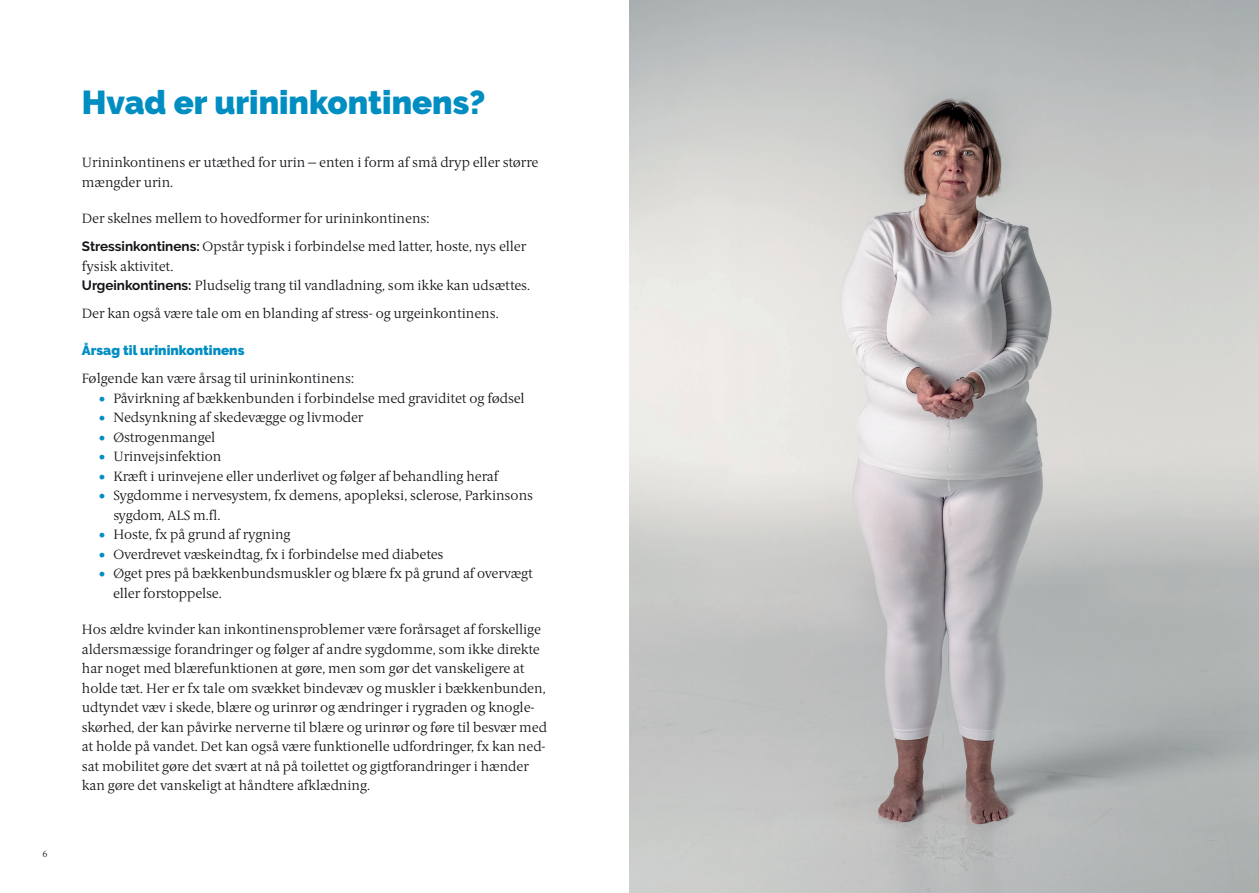
<style>
.page{position:relative;width:1259px;height:893px;background:#fff}
.page>*{position:absolute;margin:0;border:0;box-sizing:border-box;transform-origin:0 0}
.t1{font:900 33px "Raleway";color:#008ec2}
.t2{font:300 13.5px/19.5px "ID Serif";color:#171419}
.t3{font:900 13.5px "Raleway";color:#008ec2}
.t4{font:300 9px "ID Serif";color:#171419}
.s1{font-family:"Raleway";font-weight:700}
.s2{color:#008ec2}
</style>
<div class="page">
<img style="left:629px;top:0;width:630px;height:893px">
<p class="t4" style="left:43px;top:849px;width:7px">6</p>
<p class="t1" style="left:82px;top:83px;width:405px">Hvad er urininkontinens?</p>
<p class="t2" style="left:82px;top:153px;width:458px">Urininkontinens er utæthed for urin – enten i form af små dryp eller større mængder urin.</p>
<p class="t2" style="left:82px;top:209px;width:349px">Der skelnes mellem to hovedformer for urininkontinens:</p>
<p class="t2" style="left:82px;top:237px;width:446px"><span class="s1">Stressinkontinens:</span> Opstår typisk i forbindelse med latter, hoste, nys eller fysisk aktivitet.</p>
<p class="t2" style="left:82px;top:276px;width:450px"><span class="s1">Urgeinkontinens:</span> Pludselig trang til vandladning, som ikke kan udsættes.</p>
<p class="t2" style="left:82px;top:304px;width:418px">Der kan også være tale om en blanding af stress- og urgeinkontinens.</p>
<p class="t3" style="left:82px;top:342px;width:164px">Årsag til urininkontinens</p>
<p class="t2" style="left:82px;top:369px;width:274px">Følgende kan være årsag til urininkontinens:</p>
<p class="t2" style="left:99px;top:388px;width:427px"><span class="s2">•</span> Påvirkning af bækkenbunden i forbindelse med graviditet og fødsel</p>
<p class="t2" style="left:99px;top:408px;width:266px"><span class="s2">•</span> Nedsynkning af skedevægge og livmoder</p>
<p class="t2" style="left:99px;top:427px;width:118px"><span class="s2">•</span> Østrogenmangel</p>
<p class="t2" style="left:99px;top:447px;width:124px"><span class="s2">•</span> Urinvejsinfektion</p>
<p class="t2" style="left:99px;top:466px;width:401px"><span class="s2">•</span> Kræft i urinvejene eller underlivet og følger af behandling heraf</p>
<p class="t2" style="left:113px;top:486px;width:421px;text-indent:-14px"><span class="s2">•</span> Sygdomme i nervesystem, fx demens, apopleksi, sclerose, Parkinsons sygdom, ALS m.fl.</p>
<p class="t2" style="left:99px;top:525px;width:193px"><span class="s2">•</span> Hoste, fx på grund af rygning</p>
<p class="t2" style="left:99px;top:544px;width:346px"><span class="s2">•</span> Overdrevet væskeindtag, fx i forbindelse med diabetes</p>
<p class="t2" style="left:113px;top:564px;width:421px;text-indent:-14px"><span class="s2">•</span> Øget pres på bækkenbundsmuskler og blære fx på grund af overvægt eller forstoppelse.</p>
<p class="t2" style="left:82px;top:620px;width:466px">Hos ældre kvinder kan inkontinensproblemer være forårsaget af forskellige aldersmæssige forandringer og følger af andre sygdomme, som ikke direkte har noget med blærefunktionen at gøre, men som gør det vanskeligere at holde tæt. Her er fx tale om svækket bindevæv og muskler i bækkenbunden, udtyndet væv i skede, blære og urinrør og ændringer i rygraden og knogle&shy;skørhed, der kan påvirke nerverne til blære og urinrør og føre til besvær med at holde på vandet. Det kan også være funktionelle udfordringer, fx kan ned&shy;sat mobilitet gøre det svært at nå på toilettet og gigtforandringer i hænder kan gøre det vanskeligt at håndtere afklædning.</p>
</div>
